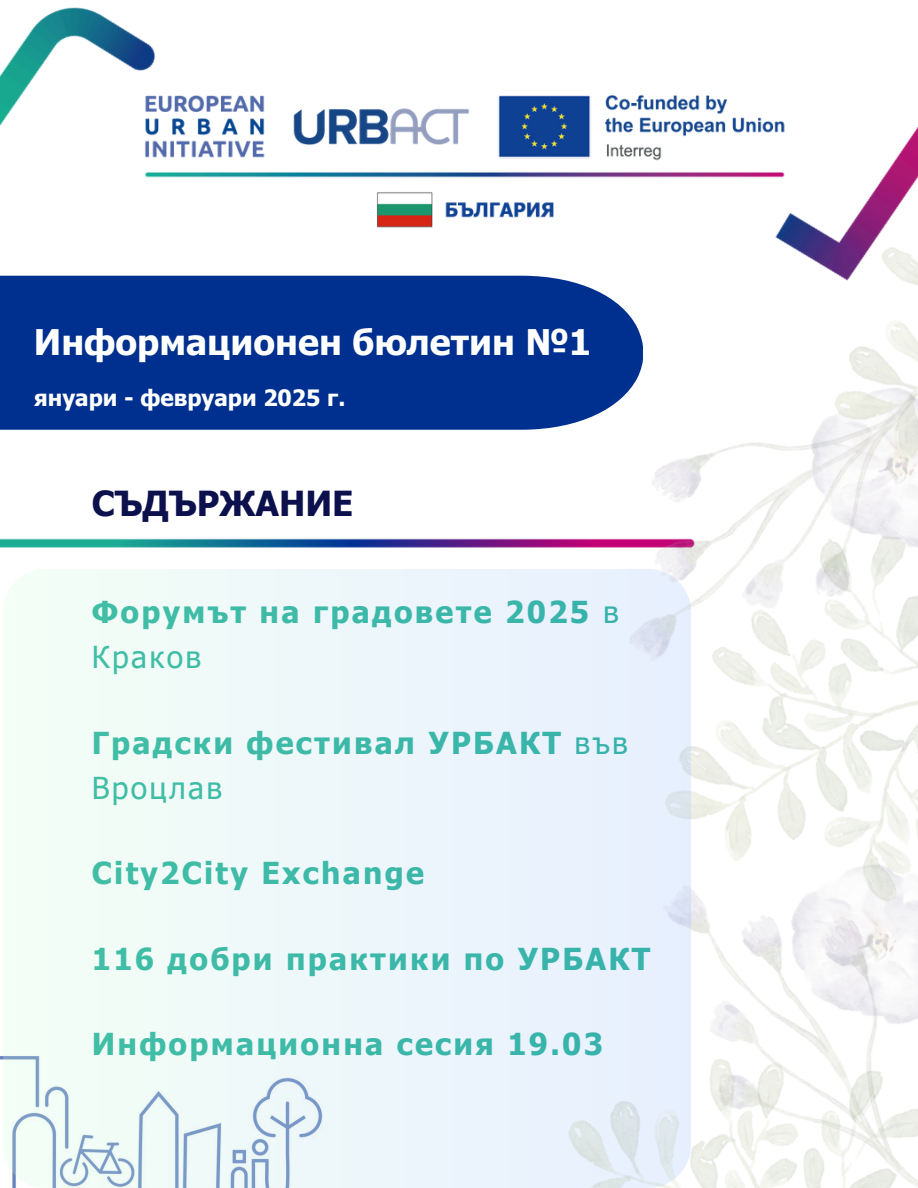
<style>
.page{position:relative;width:918px;height:1188px;background:#fff}
.page>*{position:absolute;margin:0;border:0;box-sizing:border-box;transform-origin:0 0}
.t1{font:700 35.25px "Tahoma";color:#fff}
.t2{font:700 34.5px "Tahoma";color:#0c114d}
.t3{font:700 30.3px/45px "Tahoma";letter-spacing:.075em;color:#1caf96}
.t4{font:700 22.5px "Tahoma";color:#fff}
.s1{font-weight:400}
</style>
<div class="page">
<img style="left:214px;top:95px;width:477px;height:133px">
<img style="left:0;top:7px;width:214px;height:171px">
<img style="left:691px;top:695px;width:227px;height:166px">
<img style="left:691px;top:95px;width:70px;height:83px">
<div style="left:0;top:276px;width:643px;height:154px;background:#00308f"></div>
<img style="left:0;top:538px;width:625px;height:10px">
<img style="left:777px;top:849px;width:141px;height:32px">
<img style="left:691px;top:881px;width:227px;height:91px">
<div style="left:3px;top:569px;width:688px;height:619px;background:#eef7fa"></div>
<img style="left:502px;top:972px;width:416px;height:216px">
<img style="left:625px;top:353px;width:293px;height:342px">
<img style="left:761px;top:118px;width:157px;height:454px">
<p class="t1" style="left:34px;top:320px;width:559px">Информационен бюлетин №1</p>
<p class="t4" style="left:34px;top:384px;width:313px">януари - февруари 2025 г.</p>
<p class="t2" style="left:92px;top:481px;width:263px">СЪДЪРЖАНИЕ</p>
<p class="t3" style="left:92px;top:589px;width:529px">Форумът на градовете 2025 <span class="s1">в<br>Краков</span></p>
<p class="t3" style="left:92px;top:719px;width:538px">Градски фестивал УРБАКТ <span class="s1">във<br>Вроцлав</span></p>
<p class="t3" style="left:92px;top:850px;width:334px">City2City Exchange</p>
<p class="t3" style="left:92px;top:935px;width:560px">116 добри практики по УРБАКТ</p>
<p class="t3" style="left:92px;top:1021px;width:513px">Информационна сесия 19.03</p>
</div>
